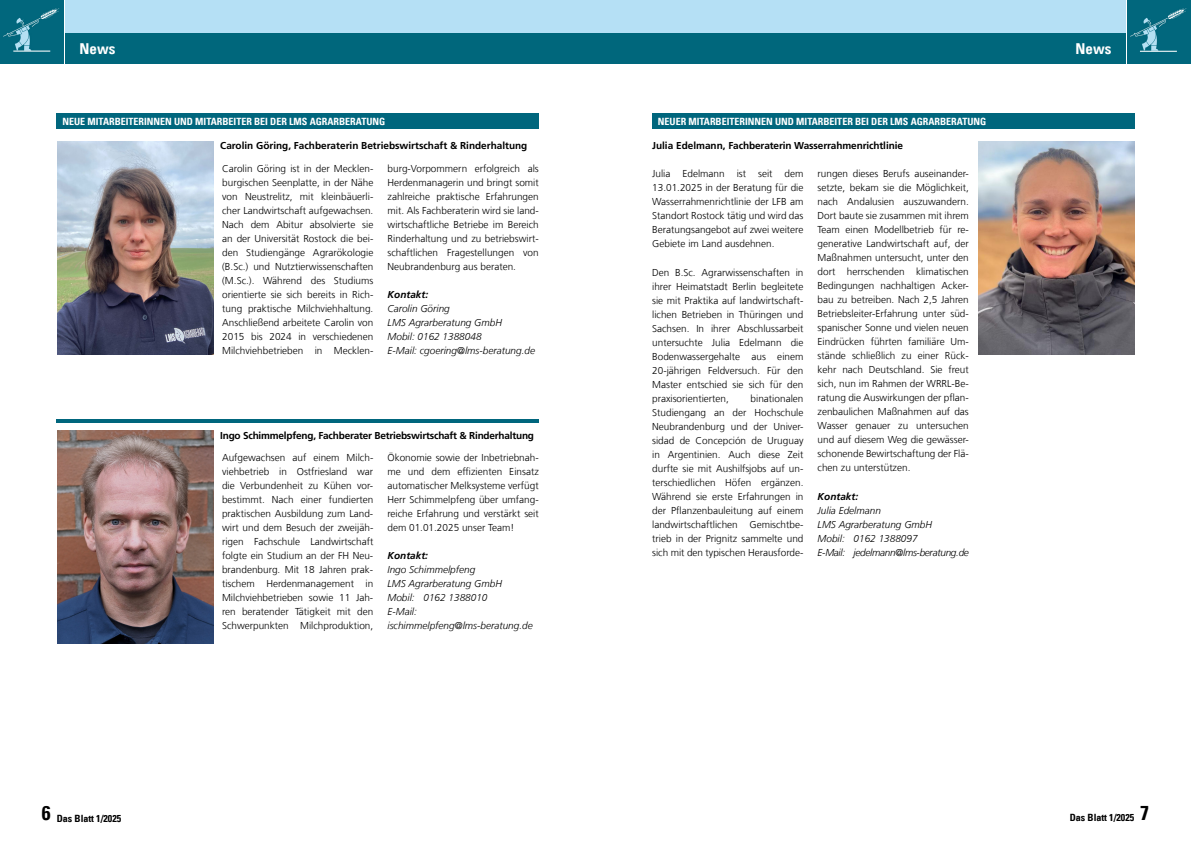
<style>
.page{position:relative;width:1191px;height:842px;background:#fff}
.page>*{position:absolute;margin:0;border:0;box-sizing:border-box;transform-origin:0 0}
.t1{font:20px "Univers Com 67 Bold Cond";color:#000}
.t2{font:15px "Univers Com 67 Bold Cond";color:#fff}
.t3{font:300 10px/14px "Frutiger LT Com";color:#000;text-align:justify}
.t4{font:italic 300 10px/14px "Frutiger LT Com";color:#000}
.t5{font:700 10px "Frutiger LT Com";letter-spacing:-.01em;color:#000}
.t6{font:10px "Univers Com 67 Bold Cond";color:#fff}
.t7{font:10px "Univers Com 67 Bold Cond";color:#000}
.t8{font:italic 700 10px "Frutiger LT Com";color:#000}
.s1{font-size:20px}
</style>
<div class="page">
<div style="left:57px;top:113px;width:482px;height:15px;background:#00667d"></div>
<hr style="left:57px;top:419px;width:482px;height:3px;background:#00667d">
<img style="left:57px;top:142px;width:156px;height:212px">
<img style="left:57px;top:431px;width:156px;height:212px">
<div style="left:652px;top:113px;width:482px;height:15px;background:#00667d"></div>
<img style="left:978px;top:142px;width:156px;height:212px">
<div style="left:587px;top:0;width:538px;height:34px;background:#b5e0f5"></div>
<div style="left:587px;top:33px;width:538px;height:31px;background:#00677c"></div>
<img style="left:1127px;top:0;width:64px;height:64px">
<hr style="left:1140px;top:51px;width:36px;height:1px;background:#fff">
<div style="left:65px;top:0;width:539px;height:34px;background:#b5e0f5"></div>
<div style="left:65px;top:33px;width:539px;height:31px;background:#00677c"></div>
<img style="left:0;top:0;width:64px;height:64px">
<hr style="left:13px;top:51px;width:37px;height:1px;background:#fff">
<h2 class="t2" style="left:80px;top:39px;width:37px">News</h2>
<p class="t6" style="left:62px;top:115px;width:324px">NEUE MITARBEITERINNEN UND MITARBEITER BEI DER LMS AGRARBERATUNG</p>
<p class="t5" style="left:220px;top:140px;width:309px">Carolin Göring, Fachberaterin Betriebswirtschaft &amp; Rinderhaltung</p>
<p class="t3" style="left:222px;top:161px;width:153px">Carolin Göring ist in der Mecklen&shy;burgischen Seenplatte, in der Nähe von Neustrelitz, mit kleinbäuerli&shy;cher Landwirtschaft aufgewachsen.<br>Nach dem Abitur absolvierte sie an der Universität Rostock die bei&shy;den Studiengänge Agrarökologie (B.Sc.) und Nutztierwissenschaften (M.Sc.). Während des Studiums orientierte sie sich bereits in Rich&shy;tung praktische Milchviehhaltung.<br>Anschließend arbeitete Carolin von 2015 bis 2024 in verschiedenen Milchviehbetrieben in Mecklen-</p>
<p class="t3" style="left:387px;top:161px;width:153px">burg-Vorpommern erfolgreich als Herdenmanagerin und bringt somit zahlreiche praktische Erfahrungen mit. Als Fachberaterin wird sie land&shy;wirtschaftliche Betriebe im Bereich Rinderhaltung und zu betriebswirt&shy;schaftlichen Fragestellungen von Neubrandenburg aus beraten.</p>
<p class="t8" style="left:387px;top:289px;width:42px">Kontakt:</p>
<p class="t4" style="left:387px;top:301px;width:149px">Carolin Göring<br>LMS Agrarberatung GmbH<br>Mobil: 0162 1388048<br>E-Mail: cgoering@lms-beratung.de</p>
<p class="t5" style="left:220px;top:429px;width:315px">Ingo Schimmelpfeng, Fachberater Betriebswirtschaft &amp; Rinderhaltung</p>
<p class="t3" style="left:222px;top:451px;width:153px">Aufgewachsen auf einem Milch&shy;viehbetrieb in Ostfriesland war die Verbundenheit zu Kühen vor&shy;bestimmt. Nach einer fundierten praktischen Ausbildung zum Land&shy;wirt und dem Besuch der zweijäh&shy;rigen Fachschule Landwirtschaft folgte ein Studium an der FH Neu&shy;brandenburg. Mit 18 Jahren prak&shy;tischem Herdenmanagement in Milchviehbetrieben sowie 11 Jah&shy;ren beratender Tätigkeit mit den Schwerpunkten Milchproduktion,</p>
<p class="t3" style="left:387px;top:451px;width:153px">Ökonomie sowie der Inbetriebnah&shy;me und dem effizienten Einsatz automatischer Melksysteme verfügt Herr Schimmelpfeng über umfang&shy;reiche Erfahrung und verstärkt seit dem 01.01.2025 unser Team!</p>
<p class="t8" style="left:387px;top:550px;width:42px">Kontakt:</p>
<p class="t4" style="left:387px;top:563px;width:147px">Ingo Schimmelpfeng<br>LMS Agrarberatung GmbH<br>Mobil: 0162 1388010<br>E-Mail: ischimmelpfeng@lms-beratung.de</p>
<p class="t6" style="left:658px;top:115px;width:330px">NEUER MITARBEITERINNEN UND MITARBEITER BEI DER LMS AGRARBERATUNG</p>
<p class="t5" style="left:652px;top:140px;width:252px">Julia Edelmann, Fachberaterin Wasserrahmenrichtlinie</p>
<p class="t3" style="left:652px;top:167px;width:153px">Julia Edelmann ist seit dem 13.01.2025 in der Beratung für die Wasserrahmenrichtlinie der LFB am Standort Rostock tätig und wird das Beratungsangebot auf zwei weitere Gebiete im Land ausdehnen.</p>
<p class="t3" style="left:652px;top:265px;width:153px">Den B.Sc. Agrarwissenschaften in ihrer Heimatstadt Berlin begleitete sie mit Praktika auf landwirtschaft&shy;lichen Betrieben in Thüringen und Sachsen. In ihrer Abschlussarbeit untersuchte Julia Edelmann die Bodenwassergehalte aus einem 20-jährigen Feldversuch. Für den Master entschied sie sich für den praxisorientierten,</p>
<p class="t3" style="left:817px;top:167px;width:153px">rungen dieses Berufs auseinander&shy;setzte, bekam sie die Möglichkeit, nach Andalusien auszuwandern.<br>Dort baute sie zusammen mit ihrem Team einen Modellbetrieb für re&shy;generative Landwirtschaft auf, der Maßnahmen untersucht, unter den dort herrschenden klimatischen Bedingungen nachhaltigen Acker&shy;bau zu betreiben. Nach 2,5 Jahren Betriebsleiter-Erfahrung unter süd&shy;spanischer Sonne und vielen neuen Eindrücken führten familiäre Um&shy;stände schließlich zu einer Rück&shy;kehr nach Deutschland. Sie freut sich, nun im Rahmen der WRRL-Be&shy;ratung die Auswirkungen der pflan&shy;zenbaulichen Maßnahmen auf das Wasser genauer zu untersuchen und auf diesem Weg die gewässer&shy;schonende Bewirtschaftung der Flä&shy;chen zu unterstützen.</p>
<p class="t8" style="left:817px;top:490px;width:42px">Kontakt:</p>
<p class="t4" style="left:817px;top:503px;width:153px">Julia Edelmann<br>LMS Agrarberatung GmbH<br>Mobil: 0162 1388097<br>E-Mail: jedelmann@lms-beratung.de</p>
<p class="t3" style="left:652px;top:391px;width:153px;text-indent:98px">binationalen Studiengang an der Hochschule Neubrandenburg und der Univer&shy;sidad de Concepción de Uruguay in Argentinien. Auch diese Zeit durfte sie mit Aushilfsjobs auf un&shy;terschiedlichen Höfen ergänzen.<br>Während sie erste Erfahrungen in der Pflanzenbauleitung auf einem landwirtschaftlichen Gemischtbe&shy;trieb in der Prignitz sammelte und sich mit den typischen Herausforde-</p>
<h2 class="t2" style="left:1075px;top:39px;width:37px">News</h2>
<p class="t7" style="left:42px;top:812px;width:81px"><span class="s1">6</span> Das Blatt 1/2025</p>
<p class="t7" style="left:1069px;top:811px;width:66px">Das Blatt 1/2025</p>
<h1 class="t1" style="left:1140px;top:801px;width:10px">7</h1>
</div>
